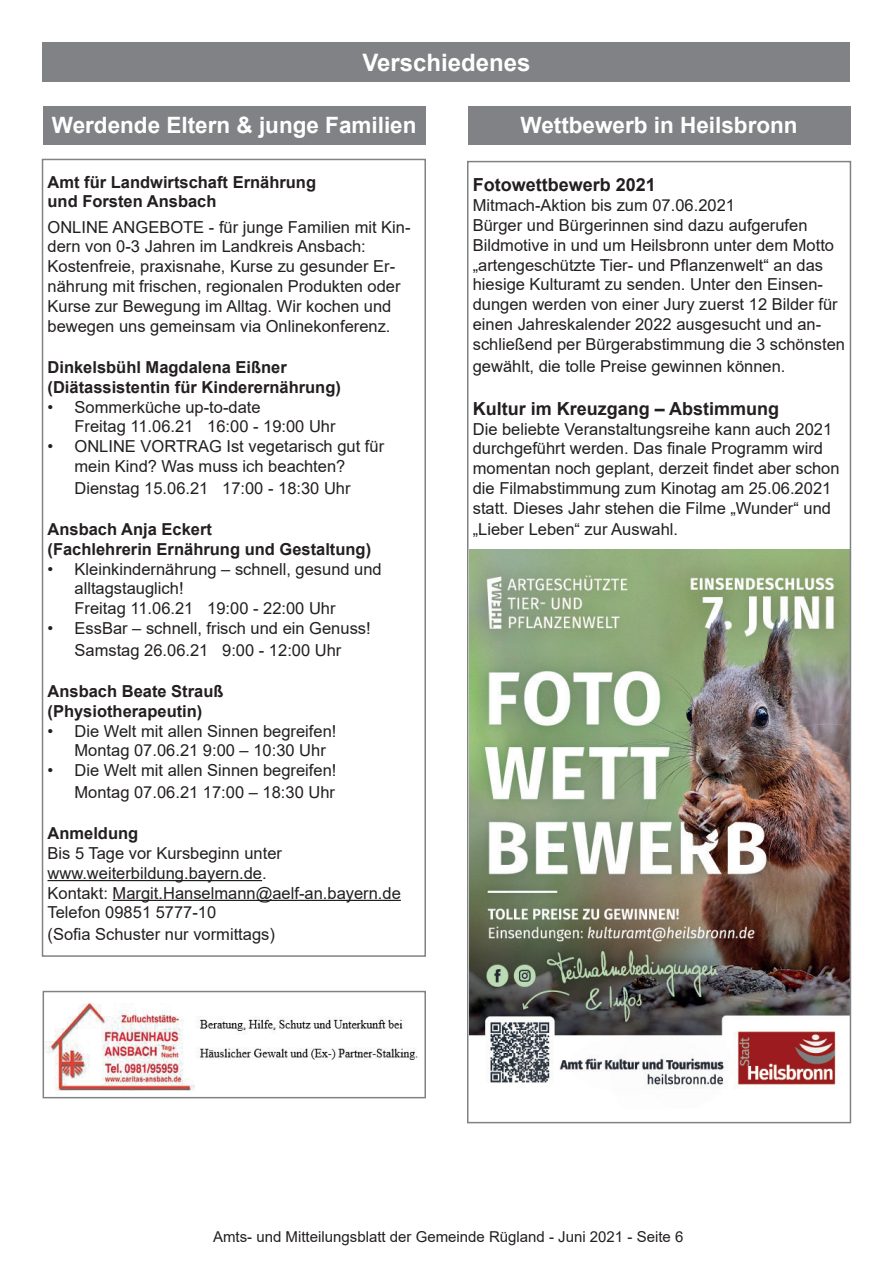
<style>
.page{position:relative;width:893px;height:1263px;background:#fff}
.page>*{position:absolute;margin:0;border:0;box-sizing:border-box;transform-origin:0 0}
.t1{font:700 24px "Arial";color:#fff}
.t2{font:700 22.5px "Arial";color:#fff}
.t3{font:700 18px "Arial";color:#231f20}
.t4{font:16.5px/19.8px "Arial";color:#231f20}
.t5{font:700 16.5px/19.8px "Arial";color:#231f20}
.t6{font:15px "Arial";color:#231f20}
</style>
<div class="page">
<div style="left:43px;top:106px;width:382px;height:39px;background:#808285"></div>
<div style="left:43px;top:43px;width:807px;height:39px;background:#808285"></div>
<img style="left:46px;top:1002px;width:372px;height:89px">
<div style="left:43px;top:991px;width:383px;height:107px;border:2px solid #808285"></div>
<hr style="left:48px;top:880px;width:214px;height:1px;background:#231f20">
<hr style="left:113px;top:900px;width:288px;height:1px;background:#231f20">
<div style="left:42px;top:159px;width:384px;height:798px;border:2px solid #808285"></div>
<img style="left:470px;top:550px;width:378px;height:539px">
<div style="left:467px;top:161px;width:384px;height:962px;border:2px solid #808285"></div>
<div style="left:468px;top:106px;width:382px;height:39px;background:#808285"></div>
<h1 class="t1" style="left:362px;top:45px;width:170px">Verschiedenes</h1>
<h2 class="t2" style="left:52px;top:109px;width:366px">Werdende Eltern &amp; junge Familien</h2>
<p class="t5" style="left:48px;top:172px;width:270px">Amt für Landwirtschaft Ernährung und Forsten Ansbach</p>
<p class="t4" style="left:48px;top:217px;width:365px">ONLINE ANGEBOTE - für junge Familien mit Kin&shy;dern von 0-3 Jahren im Landkreis Ansbach:<br>Kostenfreie, praxisnahe, Kurse zu gesunder Er&shy;nährung mit frischen, regionalen Produkten oder Kurse zur Bewegung im Alltag. Wir kochen und bewegen uns gemeinsam via Onlinekonferenz.</p>
<p class="t5" style="left:48px;top:357px;width:295px">Dinkelsbühl Magdalena Eißner (Diätassistentin für Kinderernährung)</p>
<p class="t4" style="left:75px;top:397px;width:263px;text-indent:-27px">• Sommerküche up-to-date<br>Freitag 11.06.21 16:00 - 19:00 Uhr</p>
<p class="t4" style="left:75px;top:436px;width:311px;text-indent:-27px">• ONLINE VORTRAG Ist vegetarisch gut für mein Kind? Was muss ich beachten?</p>
<p class="t4" style="left:75px;top:478px;width:278px">Dienstag 15.06.21 17:00 - 18:30 Uhr</p>
<p class="t5" style="left:48px;top:519px;width:325px">Ansbach Anja Eckert<br>(Fachlehrerin Ernährung und Gestaltung)</p>
<p class="t4" style="left:75px;top:559px;width:309px;text-indent:-27px">• Kleinkindernährung – schnell, gesund und alltagstauglich!<br>Freitag 11.06.21 19:00 - 22:00 Uhr</p>
<p class="t4" style="left:48px;top:617px;width:325px;line-height:21.6px;text-align:center">• EssBar – schnell, frisch und ein Genuss!<br>Samstag 26.06.21 9:00 - 12:00 Uhr</p>
<p class="t5" style="left:48px;top:681px;width:178px">Ansbach Beate Strauß (Physiotherapeutin)</p>
<p class="t4" style="left:75px;top:721px;width:263px;text-indent:-27px">• Die Welt mit allen Sinnen begreifen!<br>Montag 07.06.21 9:00 – 10:30 Uhr</p>
<p class="t4" style="left:48px;top:759px;width:290px;line-height:21.6px;text-align:right">• Die Welt mit allen Sinnen begreifen!<br>Montag 07.06.21 17:00 – 18:30 Uhr</p>
<p class="t5" style="left:48px;top:824px;width:92px">Anmeldung</p>
<p class="t4" style="left:48px;top:843px;width:355px">Bis 5 Tage vor Kursbeginn unter www.weiterbildung.bayern.de.<br>Kontakt: Margit.Hanselmann@aelf-an.bayern.de Telefon 09851 5777-10</p>
<p class="t4" style="left:48px;top:924px;width:229px">(Sofia Schuster nur vormittags)</p>
<h2 class="t2" style="left:520px;top:109px;width:279px">Wettbewerb in Heilsbronn</h2>
<p class="t3" style="left:473px;top:172px;width:185px">Fotowettbewerb 2021</p>
<p class="t4" style="left:473px;top:195px;width:374px">Mitmach-Aktion bis zum 07.06.2021<br>Bürger und Bürgerinnen sind dazu aufgerufen Bildmotive in und um Heilsbronn unter dem Motto „artengeschützte Tier- und Pflanzenwelt“ an das hiesige Kulturamt zu senden. Unter den Einsen&shy;dungen werden von einer Jury zuerst 12 Bilder für einen Jahreskalender 2022 ausgesucht und an&shy;schließend per Bürgerabstimmung die 3 schönsten</p>
<p class="t4" style="left:473px;top:356px;width:314px">gewählt, die tolle Preise gewinnen können.</p>
<p class="t3" style="left:473px;top:396px;width:308px">Kultur im Kreuzgang – Abstimmung</p>
<p class="t4" style="left:473px;top:419px;width:368px">Die beliebte Veranstaltungsreihe kann auch 2021 durchgeführt werden. Das finale Programm wird momentan noch geplant, derzeit findet aber schon die Filmabstimmung zum Kinotag am 25.06.2021 statt. Dieses Jahr stehen die Filme „Wunder“ und</p>
<p class="t4" style="left:473px;top:519px;width:207px">„Lieber Leben“ zur Auswahl.</p>
<p class="t6" style="left:213px;top:1226px;width:472px">Amts- und Mitteilungsblatt der Gemeinde Rügland - Juni 2021 - Seite 6</p>
</div>
